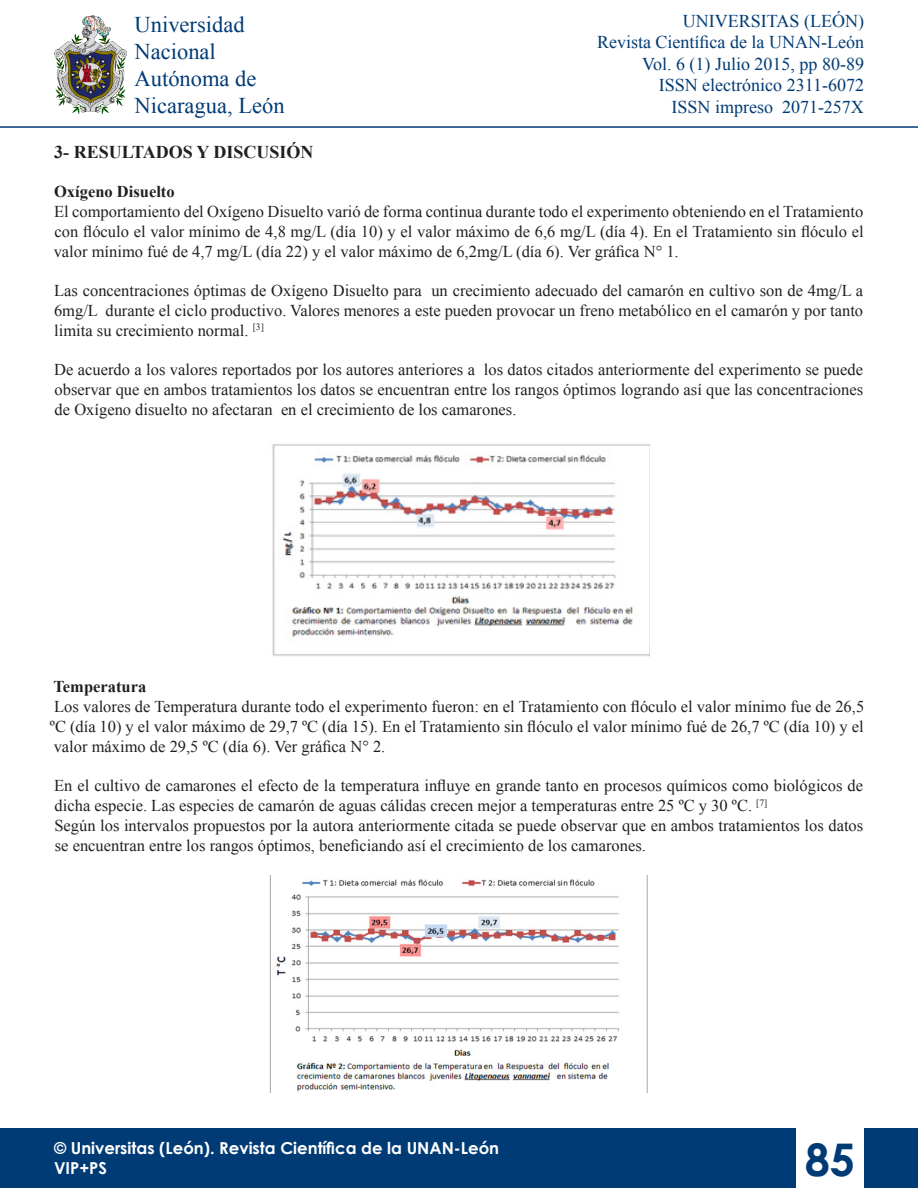
<style>
.page{position:relative;width:918px;height:1188px;background:#fff}
.page>*{position:absolute;margin:0;border:0;box-sizing:border-box;transform-origin:0 0}
.t1{font:700 45px "Century Gothic";color:#003b75}
.t2{font:22.5px/27px "Times New Roman";color:#003b75}
.t3{font:18px/21.6px "Times New Roman";color:#003b75;text-align:right}
.t4{font:700 18px "Times New Roman";color:#231f20}
.t5{font:16.5px/19.8px "Times New Roman";color:#231f20;text-align:justify}
.t6{font:700 16.5px/19.8px "Century Gothic";color:#fff}
.t7{font:700 16.5px "Times New Roman";color:#231f20}
</style>
<div class="page">
<hr style="left:0;top:126px;width:918px;height:2px;background:#003b75">
<img style="left:54px;top:15px;width:72px;height:100px">
<div style="left:864px;top:1128px;width:54px;height:60px;background:#003b75"></div>
<div style="left:0;top:1128px;width:796px;height:60px;background:#003b75"></div>
<img style="left:272px;top:444px;width:378px;height:213px">
<img style="left:269px;top:876px;width:379px;height:217px">
<h2 class="t2" style="left:135px;top:11px;width:151px">Universidad<br>Nacional<br>Autónoma de<br>Nicaragua, León</h2>
<p class="t3" style="left:597px;top:9px;width:268px">UNIVERSITAS (LEÓN)<br>Revista Científica de la UNAN-León<br>Vol. 6 (1) Julio 2015, pp 80-89<br>ISSN electrónico 2311-6072<br>ISSN impreso 2071-257X</p>
<p class="t4" style="left:54px;top:139px;width:261px">3- RESULTADOS Y DISCUSIÓN</p>
<p class="t7" style="left:54px;top:180px;width:122px">Oxígeno Disuelto</p>
<p class="t5" style="left:54px;top:201px;width:811px">El comportamiento del Oxígeno Disuelto varió de forma continua durante todo el experimento obteniendo en el Tratamiento con flóculo el valor mínimo de 4,8 mg/L (día 10) y el valor máximo de 6,6 mg/L (día 4). En el Tratamiento sin flóculo el valor mínimo fué de 4,7 mg/L (día 22) y el valor máximo de 6,2mg/L (día 6). Ver gráfica N° 1.</p>
<p class="t5" style="left:54px;top:280px;width:811px">Las concentraciones óptimas de Oxígeno Disuelto para un crecimiento adecuado del camarón en cultivo son de 4mg/L a 6mg/L durante el ciclo productivo. Valores menores a este pueden provocar un freno metabólico en el camarón y por tanto limita su crecimiento normal. <sup>[3]</sup></p>
<p class="t5" style="left:54px;top:359px;width:810px">De acuerdo a los valores reportados por los autores anteriores a los datos citados anteriormente del experimento se puede observar que en ambos tratamientos los datos se encuentran entre los rangos óptimos logrando así que las concentraciones de Oxígeno disuelto no afectaran en el crecimiento de los camarones.</p>
<p class="t7" style="left:54px;top:675px;width:94px">Temperatura</p>
<p class="t5" style="left:50px;top:696px;width:816px">Los valores de Temperatura durante todo el experimento fueron: en el Tratamiento con flóculo el valor mínimo fue de 26,5 ºC (día 10) y el valor máximo de 29,7 ºC (día 15). En el Tratamiento sin flóculo el valor mínimo fué de 26,7 ºC (día 10) y el valor máximo de 29,5 ºC (día 6). Ver gráfica N° 2.</p>
<p class="t5" style="left:54px;top:775px;width:810px">En el cultivo de camarones el efecto de la temperatura influye en grande tanto en procesos químicos como biológicos de dicha especie. Las especies de camarón de aguas cálidas crecen mejor a temperaturas entre 25 ºC y 30 ºC. <sup>[7]</sup></p>
<p class="t5" style="left:54px;top:815px;width:810px">Según los intervalos propuestos por la autora anteriormente citada se puede observar que en ambos tratamientos los datos se encuentran entre los rangos óptimos, beneficiando así el crecimiento de los camarones.</p>
<p class="t6" style="left:54px;top:1138px;width:447px">© Universitas (León). Revista Científica de la UNAN-León<br>VIP+PS</p>
<h1 class="t1" style="left:805px;top:1125px;width:52px">85</h1>
</div>
